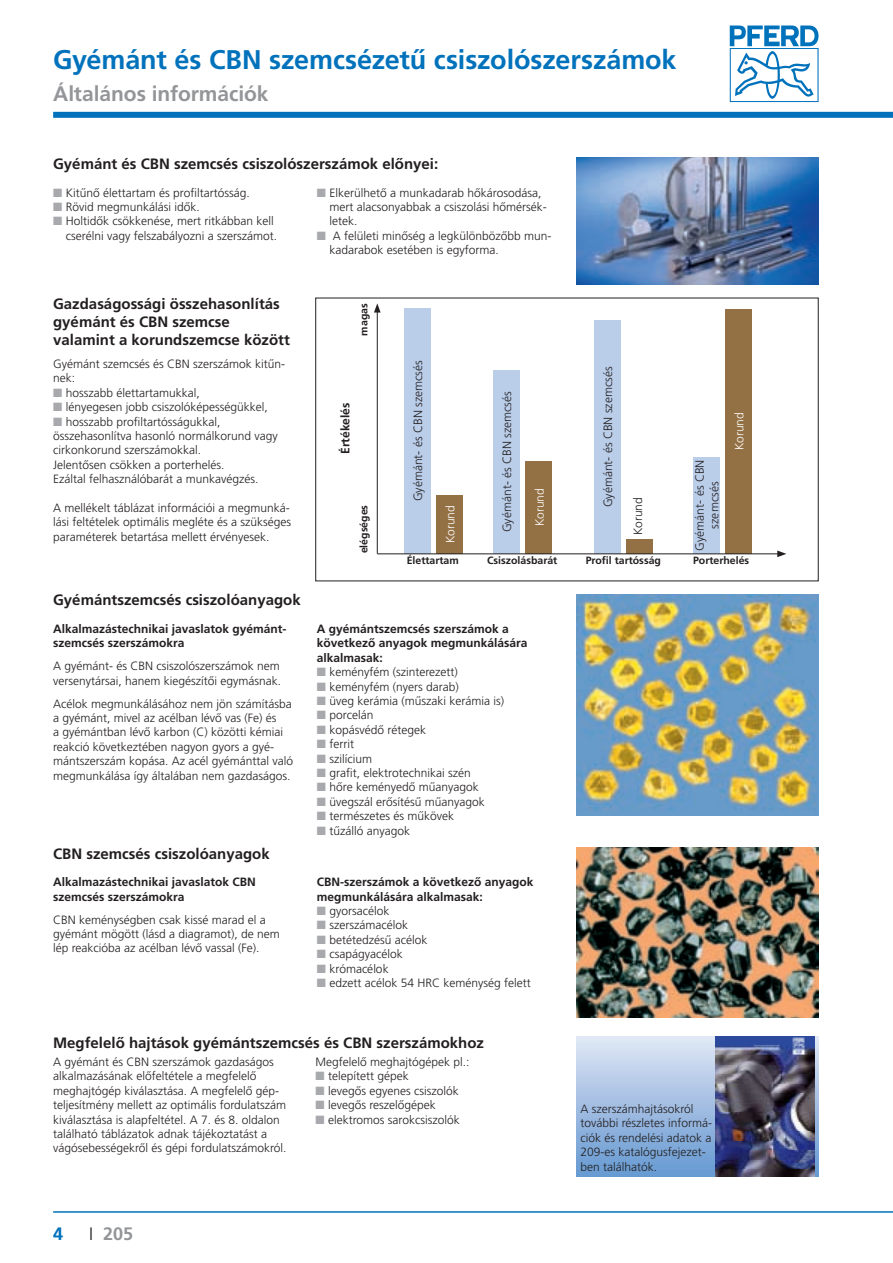
<style>
.page{position:relative;width:893px;height:1263px;background:#fff}
.page>*{position:absolute;margin:0;border:0;box-sizing:border-box;transform-origin:0 0}
.t1{font:700 27px "Frutiger CE";letter-spacing:-.005em;color:#0072bc}
.t2{font:700 21px "Frutiger CE";letter-spacing:-.005em;color:#939598}
.t3{font:700 18px "Frutiger";color:#939598}
.t4{font:700 18px "Frutiger CE";color:#0072bc}
.t5{font:700 15px/18px "Frutiger CE";color:#231f20}
.t6{font:300 12px/14.4px "Frutiger CE";color:#231f20}
.t7{font:700 12px/14.4px "Frutiger CE";color:#231f20}
.t8{font:300 12px "Frutiger CE";color:#fff}
.t9{font:700 10.5px "Frutiger CE";color:#231f20}
.s1{color:#a8a9ad}
.s2{font-weight:300;color:#231f20}
</style>
<div class="page">
<svg style="left:730px;top:26px;width:89px;height:76px"></svg>
<div style="left:53px;top:112px;width:840px;height:6px;background:#0072bc"></div>
<hr style="left:53px;top:1211px;width:840px;height:2px;background:#0072bc">
<img style="left:576px;top:157px;width:243px;height:128px">
<div style="left:315px;top:298px;width:504px;height:283px;border:1px solid #231f20"></div>
<div style="left:404px;top:308px;width:27px;height:245px;background:#bacde9"></div>
<div style="left:436px;top:495px;width:27px;height:58px;background:#937144"></div>
<hr style="left:377px;top:310px;width:1px;height:244px;background:#231f20">
<svg style="left:374px;top:303px;width:7px;height:10px"></svg>
<div style="left:594px;top:320px;width:27px;height:233px;background:#bacde9"></div>
<div style="left:626px;top:539px;width:27px;height:14px;background:#937144"></div>
<div style="left:493px;top:370px;width:27px;height:183px;background:#bacde9"></div>
<div style="left:526px;top:461px;width:26px;height:92px;background:#937144"></div>
<div style="left:693px;top:457px;width:27px;height:96px;background:#bacde9"></div>
<div style="left:725px;top:309px;width:27px;height:244px;background:#937144"></div>
<hr style="left:377px;top:554px;width:403px;height:1px;background:#231f20">
<svg style="left:777px;top:550px;width:9px;height:7px"></svg>
<img style="left:576px;top:594px;width:243px;height:221px">
<img style="left:576px;top:847px;width:243px;height:170px">
<div style="left:576px;top:1036px;width:243px;height:141px;background:linear-gradient(to bottom,#dee4f2,#6496cf)"></div>
<img style="left:715px;top:1036px;width:99px;height:141px">
<h1 class="t1" style="left:53px;top:44px;width:625px">Gyémánt és CBN szemcsézetű csiszolószerszámok</h1>
<h2 class="t2" style="left:53px;top:81px;width:217px">Általános információk</h2>
<p class="t5" style="left:53px;top:154px;width:387px">Gyémánt és CBN szemcsés csiszolószerszámok előnyei:</p>
<p class="t6" style="left:53px;top:185px;width:198px"><span class="s1">■</span> Kitűnő élettartam és profiltartósság.</p>
<p class="t6" style="left:53px;top:199px;width:148px"><span class="s1">■</span> Rövid megmunkálási idők.</p>
<p class="t6" style="left:53px;top:214px;width:225px;text-align:right"><span class="s1">■</span> Holtidők csökkenése, mert ritkábban kell cserélni vagy felszabályozni a szerszámot.</p>
<p class="t6" style="left:330px;top:185px;width:219px;text-indent:-13px"><span class="s1">■</span> Elkerülhető a munkadarab hőkárosodása, mert alacsonyabbak a csiszolási hőmérsék&shy;letek.</p>
<p class="t6" style="left:330px;top:228px;width:224px;text-indent:-13px"><span class="s1">■</span> A felületi minőség a legkülönbözőbb mun&shy;kadarabok esetében is egyforma.</p>
<p class="t5" style="left:53px;top:295px;width:238px">Gazdaságossági összehasonlítás gyémánt és CBN szemcse valamint a korundszemcse között</p>
<p class="t6" style="left:53px;top:356px;width:233px">Gyémánt szemcsés és CBN szerszámok kitűn&shy;nek:</p>
<p class="t6" style="left:53px;top:385px;width:148px"><span class="s1">■</span> hosszabb élettartamukkal,</p>
<p class="t6" style="left:53px;top:400px;width:216px"><span class="s1">■</span> lényegesen jobb csiszolóképességükkel,</p>
<p class="t6" style="left:53px;top:414px;width:226px"><span class="s1">■</span> hosszabb profiltartósságukkal, összehasonlítva hasonló normálkorund vagy cirkonkorund szerszámokkal.<br>Jelentősen csökken a porterhelés.<br>Ezáltal felhasználóbarát a munkavégzés.</p>
<p class="t6" style="left:53px;top:500px;width:239px;text-align:justify">A mellékelt táblázat információi a megmunká&shy;lási feltételek optimális megléte és a szükséges paraméterek betartása mellett érvényesek.</p>
<p class="t5" style="left:53px;top:591px;width:249px">Gyémántszemcsés csiszolóanyagok</p>
<p class="t7" style="left:53px;top:621px;width:235px">Alkalmazástechnikai javaslatok gyémánt&shy;szemcsés szerszámokra</p>
<p class="t6" style="left:53px;top:659px;width:229px">A gyémánt- és CBN csiszolószerszámok nem versenytársai, hanem kiegészítői egymásnak.</p>
<p class="t6" style="left:53px;top:696px;width:241px">Acélok megmunkálásához nem jön számításba a gyémánt, mivel az acélban lévő vas (Fe) és<br>a gyémántban lévő karbon (C) közötti kémiai reakció következtében nagyon gyors a gyé&shy;mántszerszám kopása. Az acél gyémánttal való megmunkálása így általában nem gazdaságos.</p>
<p class="t5" style="left:53px;top:844px;width:218px">CBN szemcsés csiszolóanyagok</p>
<p class="t7" style="left:53px;top:875px;width:204px">Alkalmazástechnikai javaslatok CBN szemcsés szerszámokra</p>
<p class="t6" style="left:53px;top:912px;width:228px">CBN keménységben csak kissé marad el a gyémánt mögött (lásd a diagramot), de nem lép reakcióba az acélban lévő vassal (Fe).</p>
<p class="t9" style="left:357px;top:336px;width:34px;rotate:-90deg">magas</p>
<p class="t7" style="left:338px;top:454px;width:53px;rotate:-90deg">Értékelés</p>
<p class="t9" style="left:357px;top:553px;width:50px;rotate:-90deg">elégséges</p>
<p class="t6" style="left:411px;top:501px;width:143px;rotate:-90deg">Gyémánt- és CBN szemcsés</p>
<p class="t8" style="left:443px;top:543px;width:40px;rotate:-90deg">Korund</p>
<p class="t6" style="left:500px;top:532px;width:143px;rotate:-90deg">Gyémánt- és CBN szemcsés</p>
<p class="t8" style="left:532px;top:526px;width:40px;rotate:-90deg">Korund</p>
<p class="t6" style="left:601px;top:507px;width:143px;rotate:-90deg">Gyémánt- és CBN szemcsés</p>
<p class="t6" style="left:631px;top:535px;width:40px;rotate:-90deg">Korund</p>
<p class="t6" style="left:692px;top:551px;width:92px;text-align:center;rotate:-90deg">Gyémánt- és CBN szemcsés</p>
<p class="t8" style="left:732px;top:450px;width:40px;rotate:-90deg">Korund</p>
<p class="t9" style="left:407px;top:554px;width:54px">Élettartam</p>
<p class="t9" style="left:487px;top:554px;width:72px">Csiszolásbarát</p>
<p class="t9" style="left:586px;top:554px;width:77px">Profil tartósság</p>
<p class="t9" style="left:693px;top:554px;width:58px">Porterhelés</p>
<p class="t7" style="left:317px;top:621px;width:212px">A gyémántszemcsés szerszámok a következő anyagok megmunkálására alkalmasak:</p>
<p class="t6" style="left:317px;top:665px;width:143px"><span class="s1">■</span> keményfém (szinterezett)</p>
<p class="t6" style="left:317px;top:679px;width:144px"><span class="s1">■</span> keményfém (nyers darab)</p>
<p class="t6" style="left:317px;top:693px;width:189px"><span class="s1">■</span> üveg kerámia (műszaki kerámia is)</p>
<p class="t6" style="left:317px;top:708px;width:58px"><span class="s1">■</span> porcelán</p>
<p class="t6" style="left:317px;top:722px;width:111px"><span class="s1">■</span> kopásvédő rétegek</p>
<p class="t6" style="left:317px;top:737px;width:39px"><span class="s1">■</span> ferrit</p>
<p class="t6" style="left:317px;top:751px;width:57px"><span class="s1">■</span> szilícium</p>
<p class="t6" style="left:317px;top:765px;width:155px"><span class="s1">■</span> grafit, elektrotechnikai szén</p>
<p class="t6" style="left:317px;top:780px;width:163px"><span class="s1">■</span> hőre keményedő műanyagok</p>
<p class="t6" style="left:317px;top:794px;width:169px"><span class="s1">■</span> üvegszál erősítésű műanyagok</p>
<p class="t6" style="left:317px;top:809px;width:139px"><span class="s1">■</span> természetes és műkövek</p>
<p class="t6" style="left:317px;top:823px;width:95px"><span class="s1">■</span> tűzálló anyagok</p>
<p class="t7" style="left:317px;top:875px;width:218px">CBN-szerszámok a következő anyagok megmunkálására alkalmasak:</p>
<p class="t6" style="left:317px;top:903px;width:74px"><span class="s1">■</span> gyorsacélok</p>
<p class="t6" style="left:317px;top:918px;width:93px"><span class="s1">■</span> szerszámacélok</p>
<p class="t6" style="left:317px;top:932px;width:112px"><span class="s1">■</span> betétedzésű acélok</p>
<p class="t6" style="left:317px;top:947px;width:88px"><span class="s1">■</span> csapágyacélok</p>
<p class="t6" style="left:317px;top:961px;width:73px"><span class="s1">■</span> krómacélok</p>
<p class="t6" style="left:317px;top:975px;width:216px"><span class="s1">■</span> edzett acélok 54 HRC keménység felett</p>
<p class="t5" style="left:53px;top:1034px;width:432px">Megfelelő hajtások gyémántszemcsés és CBN szerszámokhoz</p>
<p class="t6" style="left:53px;top:1054px;width:235px">A gyémánt és CBN szerszámok gazdaságos alkalmazásának előfeltétele a megfelelő meghajtógép kiválasztása. A megfelelő gép&shy;teljesítmény mellett az optimális fordulatszám kiválasztása is alapfeltétel. A 7. és 8. oldalon található táblázatok adnak tájékoztatást a vágósebességekről és gépi fordulatszámokról.</p>
<p class="t6" style="left:315px;top:1054px;width:156px">Megfelelő meghajtógépek pl.:</p>
<p class="t6" style="left:315px;top:1069px;width:95px"><span class="s1">■</span> telepített gépek</p>
<p class="t6" style="left:315px;top:1083px;width:145px"><span class="s1">■</span> levegős egyenes csiszolók</p>
<p class="t6" style="left:315px;top:1097px;width:122px"><span class="s1">■</span> levegős reszelőgépek</p>
<p class="t6" style="left:315px;top:1112px;width:146px"><span class="s1">■</span> elektromos sarokcsiszolók</p>
<h3 class="t4" style="left:53px;top:1223px;width:12px">4</h3>
<h3 class="t3" style="left:89px;top:1223px;width:46px"><span class="s2">I</span> 205</h3>
<p class="t6" style="left:580px;top:1101px;width:133px">A szerszámhajtásokról további részletes informá&shy;ciók és rendelési adatok a<br>209-es katalógusfejezet&shy;ben találhatók.</p>
</div>
